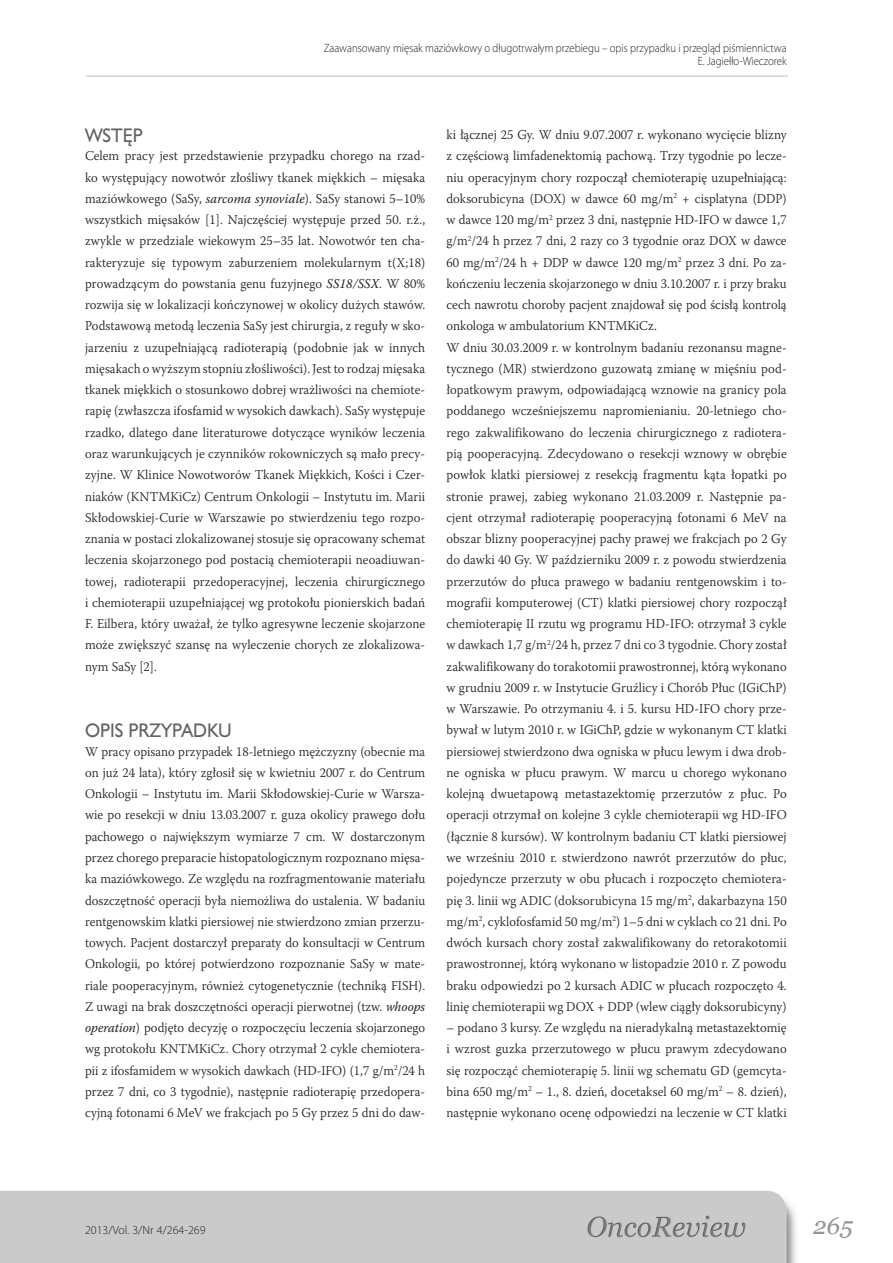
<style>
.page{position:relative;width:893px;height:1263px;background:#fff}
.page>*{position:absolute;margin:0;border:0;box-sizing:border-box;transform-origin:0 0}
.t1{font:italic 24px "Georgia";color:#939598}
.t2{font:18px "Humanst 521 PL";color:#636366;scale:.95 1}
.t3{font:300 13.5px/21.3px "Warnock Pro";letter-spacing:.005em;color:#231f20;text-align:justify;scale:.95 1}
.t4{font:300 12px/13.5px "Myriad Pro";color:#231f20;text-align:right;scale:.9 1}
.t5{font:300 12px "Myriad Pro";color:#231f20}
.s1{font-weight:400;font-style:italic}
</style>
<div class="page">
<div style="left:0;top:1191px;width:796px;height:72px;background:#cacaca"></div>
<hr style="left:86px;top:75px;width:702px;height:2px;background:#d1d2d4">
<p class="t4" style="left:324px;top:41px;width:516px">Zaawansowany mięsak maziówkowy o długotrwałym przebiegu – opis przypadku i przegląd piśmiennictwa<br>E. Jagiełło-Wieczorek</p>
<h2 class="t2" style="left:85px;top:123px;width:15px">WST</h2>
<h2 class="t2" style="left:123px;top:123px;width:23px">ĘP</h2>
<p class="t3" style="left:85px;top:145px;width:360px">Celem pracy jest przedstawienie przypadku chorego na rzad&shy;ko występujący nowotwór złośliwy tkanek miękkich – mięsaka maziówkowego (SaSy, <span class="s1">sarcoma synoviale</span>). SaSy stanowi 5–10% wszystkich mięsaków [1]. Najczęściej występuje przed 50. r.ż., zwykle w przedziale wiekowym 25–35 lat. Nowotwór ten cha&shy;rakteryzuje się typowym zaburzeniem molekularnym t(X;18) prowadzącym do powstania genu fuzyjnego <span class="s1">SS18/SSX</span>. W 80% rozwija się w lokalizacji kończynowej w okolicy dużych stawów.<br>Podstawową metodą leczenia SaSy jest chirurgia, z reguły w sko&shy;jarzeniu z uzupełniającą radioterapią (podobnie jak w innych mięsakach o wyższym stopniu złośliwości). Jest to rodzaj mięsaka tkanek miękkich o stosunkowo dobrej wrażliwości na chemiote&shy;rapię (zwłaszcza ifosfamid w wysokich dawkach). SaSy występuje rzadko, dlatego dane literaturowe dotyczące wyników leczenia oraz warunkujących je czynników rokowniczych są mało precy&shy;zyjne. W Klinice Nowotworów Tkanek Miękkich, Kości i Czer&shy;niaków (KNTMKiCz) Centrum Onkologii – Instytutu im. Marii Skłodowskiej-Curie w Warszawie po stwierdzeniu tego rozpo&shy;znania w postaci zlokalizowanej stosuje się opracowany schemat leczenia skojarzonego pod postacią chemioterapii neoadiuwan&shy;towej, radioterapii przedoperacyjnej, leczenia chirurgicznego i chemioterapii uzupełniającej wg protokołu pionierskich badań F. Eilbera, który uważał, że tylko agresywne leczenie skojarzone może zwiększyć szansę na wyleczenie chorych ze zlokalizowa&shy;nym SaSy [2].</p>
<h2 class="t2" style="left:85px;top:718px;width:156px">O PIS PRZYPADKU</h2>
<p class="t3" style="left:85px;top:740px;width:360px">W pracy opisano przypadek 18-letniego mężczyzny (obecnie ma on już 24 lata), który zgłosił się w kwietniu 2007 r. do Centrum Onkologii – Instytutu im. Marii Skłodowskiej-Curie w Warsza&shy;wie po resekcji w dniu 13.03.2007 r. guza okolicy prawego dołu pachowego o największym wymiarze 7 cm. W dostarczonym przez chorego preparacie histopatologicznym rozpoznano mięsa&shy;ka maziówkowego. Ze względu na rozfragmentowanie materiału doszczętność operacji była niemożliwa do ustalenia. W badaniu rentgenowskim klatki piersiowej nie stwierdzono zmian przerzu&shy;towych. Pacjent dostarczył preparaty do konsultacji w Centrum Onkologii, po której potwierdzono rozpoznanie SaSy w mate&shy;riale pooperacyjnym, również cytogenetycznie (techniką FISH).<br>Z uwagi na brak doszczętności operacji pierwotnej (tzw. <span class="s1">whoops operation</span>) podjęto decyzję o rozpoczęciu leczenia skojarzonego wg protokołu KNTMKiCz. Chory otrzymał 2 cykle chemiotera&shy;pii z ifosfamidem w wysokich dawkach (HD-IFO) (1,7 g/m<sup>2</sup>/24 h przez 7 dni, co 3 tygodnie), następnie radioterapię przedopera&shy;cyjną fotonami 6 MeV we frakcjach po 5 Gy przez 5 dni do daw-</p>
<p class="t3" style="left:446px;top:124px;width:360px;text-align:left">ki łącznej 25 Gy. W dniu 9.07.2007 r. wykonano wycięcie blizny z częściową limfadenektomią pachową. Trzy tygodnie po lecze&shy;niu operacyjnym chory rozpoczął chemioterapię uzupełniającą: doksorubicyna (DOX) w dawce 60 mg/m<sup>2</sup> + cisplatyna (DDP) w dawce 120 mg/m<sup>2</sup> przez 3 dni, następnie HD-IFO w dawce 1,7 g/m<sup>2</sup>/24 h przez 7 dni, 2 razy co 3 tygodnie oraz DOX w dawce 60 mg/m<sup>2</sup>/24 h + DDP w dawce 120 mg/m<sup>2</sup> przez 3 dni. Po za&shy;kończeniu leczenia skojarzonego w dniu 3.10.2007 r. i przy braku cech nawrotu choroby pacjent znajdował się pod ścisłą kontrolą onkologa w ambulatorium KNTMKiCz.<br>W dniu 30.03.2009 r. w kontrolnym badaniu rezonansu magne&shy;tycznego (MR) stwierdzono guzowatą zmianę w mięśniu pod&shy;łopatkowym prawym, odpowiadającą wznowie na granicy pola poddanego wcześniejszemu napromienianiu. 20-letniego cho&shy;rego zakwalifikowano do leczenia chirurgicznego z radiotera&shy;pią pooperacyjną. Zdecydowano o resekcji wznowy w obrębie powłok klatki piersiowej z resekcją fragmentu kąta łopatki po stronie prawej, zabieg wykonano 21.03.2009 r. Następnie pa&shy;cjent otrzymał radioterapię pooperacyjną fotonami 6 MeV na obszar blizny pooperacyjnej pachy prawej we frakcjach po 2 Gy do dawki 40 Gy. W październiku 2009 r. z powodu stwierdzenia przerzutów do płuca prawego w badaniu rentgenowskim i to&shy;mografii komputerowej (CT) klatki piersiowej chory rozpoczął chemioterapię II rzutu wg programu HD-IFO: otrzymał 3 cykle w dawkach 1,7 g/m<sup>2</sup>/24 h, przez 7 dni co 3 tygodnie. Chory został zakwalifikowany do torakotomii prawostronnej, którą wykonano w grudniu 2009 r. w Instytucie Gruźlicy i Chorób Płuc (IGiChP) w Warszawie. Po otrzymaniu 4. i 5. kursu HD-IFO chory prze&shy;bywał w lutym 2010 r. w IGiChP, gdzie w wykonanym CT klatki piersiowej stwierdzono dwa ogniska w płucu lewym i dwa drob&shy;ne ogniska w płucu prawym. W marcu u chorego wykonano kolejną dwuetapową metastazektomię przerzutów z płuc. Po operacji otrzymał on kolejne 3 cykle chemioterapii wg HD-IFO (łącznie 8 kursów). W kontrolnym badaniu CT klatki piersiowej we wrześniu 2010 r. stwierdzono nawrót przerzutów do płuc, pojedyncze przerzuty w obu płucach i rozpoczęto chemiotera&shy;pię 3. linii wg ADIC (doksorubicyna 15 mg/m<sup>2</sup>, dakarbazyna 150 mg/m<sup>2</sup>, cyklofosfamid 50 mg/m<sup>2</sup>) 1–5 dni w cyklach co 21 dni. Po dwóch kursach chory został zakwalifikowany do retorakotomii prawostronnej, którą wykonano w listopadzie 2010 r. Z powodu braku odpowiedzi po 2 kursach ADIC w płucach rozpoczęto 4. linię chemioterapii wg DOX + DDP (wlew ciągły doksorubicyny)</p>
<p class="t3" style="left:446px;top:1017px;width:360px">– podano 3 kursy. Ze względu na nieradykalną metastazektomię i wzrost guzka przerzutowego w płucu prawym zdecydowano się rozpocząć chemioterapię 5. linii wg schematu GD (gemcyta&shy;bina 650 mg/m<sup>2</sup> – 1., 8. dzień, docetaksel 60 mg/m<sup>2</sup> – 8. dzień), następnie wykonano ocenę odpowiedzi na leczenie w CT klatki</p>
<p class="t5" style="left:85px;top:1223px;width:122px">2013/Vol. 3/Nr 4/264-269</p>
<h1 class="t1" style="left:813px;top:1210px;width:41px">265</h1>
</div>
